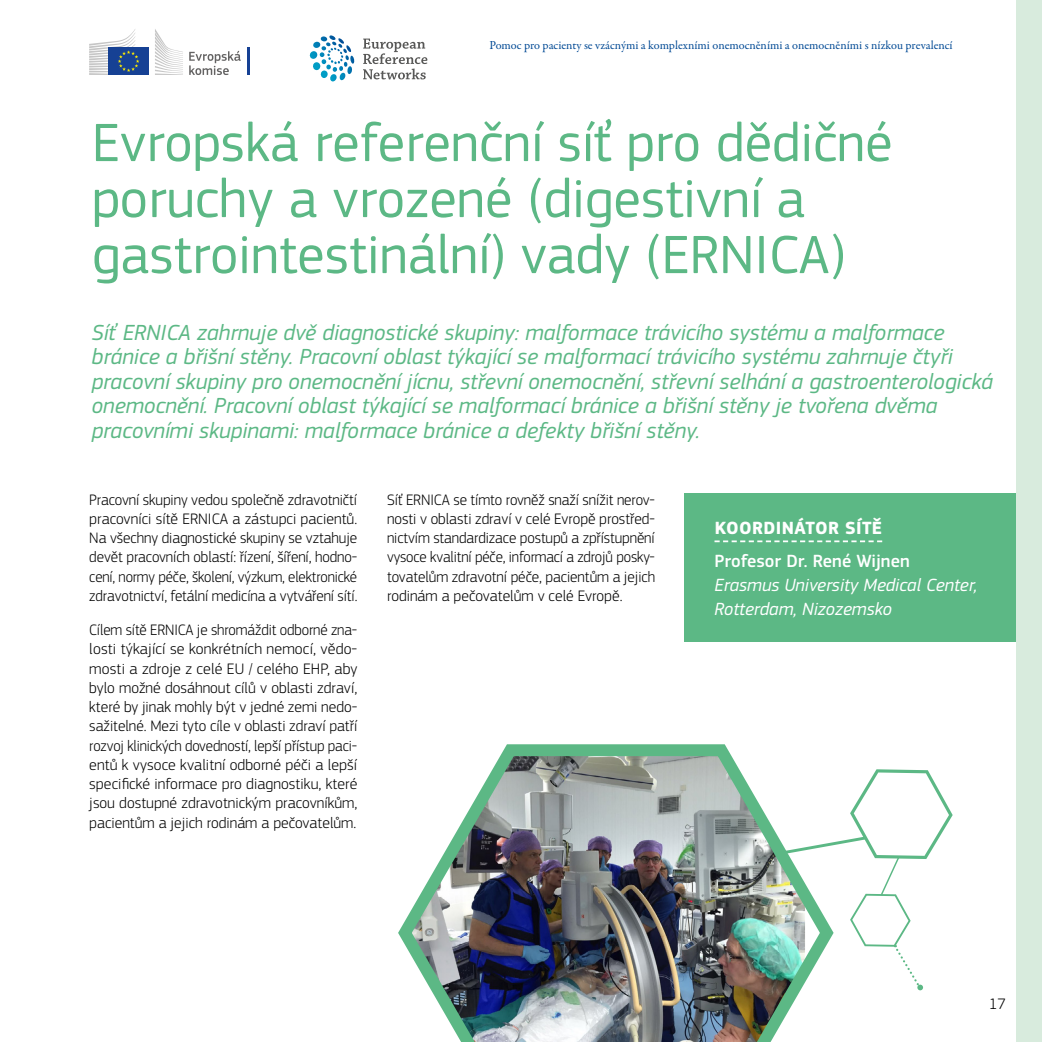
<style>
.page{position:relative;width:1042px;height:1042px;background:#fff}
.page>*{position:absolute;margin:0;border:0;box-sizing:border-box;transform-origin:0 0}
.t1{font:56px/56px "EC Square Sans Pro";color:#5cb885}
.t2{font:italic 22.75px/24.5px "EC Square Sans Pro";color:#5cb885}
.t3{font:italic 18.38px/23.6px "EC Square Sans Pro";color:#fff}
.t4{font:500 18.38px "EC Square Sans Pro";color:#fff}
.t5{font:700 18.38px "EC Square Sans Pro";letter-spacing:.02em;color:#fff}
.t6{font:300 15.75px/19.2px "EC Square Sans Pro";color:#000;text-align:justify}
.t7{font:300 15.75px/19.2px "EC Square Sans Pro";color:#000;text-align:justify;scale:.96 1}
.t8{font:12.25px "Garamond Premr Pro";color:#004994}
</style>
<div class="page">
<div style="left:685px;top:493px;width:357px;height:149px;background:#5cb885"></div>
<svg style="left:714px;top:540px;width:168px;height:2px"></svg>
<div style="left:1017px;top:0;width:25px;height:1042px;background:#d8ebdd"></div>
<img style="left:398px;top:744px;width:403px;height:298px">
<svg style="left:775px;top:769px;width:177px;height:221px"></svg>
<svg style="left:155px;top:29px;width:28px;height:46px"></svg>
<div style="left:108px;top:48px;width:41px;height:27px;background:#164194"></div>
<svg style="left:89px;top:29px;width:50px;height:46px"></svg>
<svg style="left:189px;top:51px;width:52px;height:24px"></svg>
<hr style="left:247px;top:48px;width:2px;height:27px;background:#164194">
<svg style="left:363px;top:39px;width:64px;height:40px"></svg>
<svg style="left:309px;top:35px;width:46px;height:47px"></svg>
<p class="t8" style="left:489px;top:38px;width:465px">Pomoc pro pacienty se vzácnými a komplexními onemocněními a onemocněními s nízkou prevalencí</p>
<h1 class="t1" style="left:92px;top:115px;width:802px">Evropská referenční síť pro dědičné poruchy a vrozené (digestivní a gastrointestinální) vady (ERNICA)</h1>
<p class="t2" style="left:92px;top:320px;width:903px">Síť ERNICA zahrnuje dvě diagnostické skupiny: malformace trávicího systému a malformace bránice a břišní stěny. Pracovní oblast týkající se malformací trávicího systému zahrnuje čtyři pracovní skupiny pro onemocnění jícnu, střevní onemocnění, střevní selhání a gastroenterologická onemocnění. Pracovní oblast týkající se malformací bránice a břišní stěny je tvořena dvěma pracovními skupinami: malformace bránice a defekty břišní stěny.</p>
<p class="t6" style="left:89px;top:490px;width:270px">Pracovní skupiny vedou společně zdravotničtí pracovníci sítě ERNICA a zástupci pacientů.<br>Na všechny diagnostické skupiny se vztahuje devět pracovních oblastí: řízení, šíření, hodno&shy;cení, normy péče, školení, výzkum, elektronické zdravotnictví, fetální medicína a vytváření sítí.</p>
<p class="t7" style="left:89px;top:620px;width:281px">Cílem sítě ERNICA je shromáždit odborné zna&shy;losti týkající se konkrétních nemocí, vědo&shy;mosti a zdroje z celé EU / celého EHP, aby bylo možné dosáhnout cílů v oblasti zdraví, které by jinak mohly být v jedné zemi nedo&shy;sažitelné. Mezi tyto cíle v oblasti zdraví patří rozvoj klinických dovedností, lepší přístup paci&shy;entů k vysoce kvalitní odborné péči a lepší specifické informace pro diagnostiku, které jsou dostupné zdravotnickým pracovníkům, pacientům a jejich rodinám a pečovatelům.</p>
<p class="t6" style="left:387px;top:490px;width:270px">Síť ERNICA se tímto rovněž snaží snížit nerov&shy;nosti v oblasti zdraví v celé Evropě prostřed&shy;nictvím standardizace postupů a zpřístupnění vysoce kvalitní péče, informací a zdrojů posky&shy;tovatelům zdravotní péče, pacientům a jejich rodinám a pečovatelům v celé Evropě.</p>
<p class="t5" style="left:715px;top:517px;width:169px">KOORDINÁTOR SÍTĚ</p>
<p class="t4" style="left:714px;top:550px;width:197px">Profesor Dr. René Wijnen</p>
<p class="t3" style="left:714px;top:573px;width:264px">Erasmus University Medical Center,<br>Rotterdam, Nizozemsko</p>
<p class="t6" style="left:989px;top:994px;width:19px">17</p>
</div>
